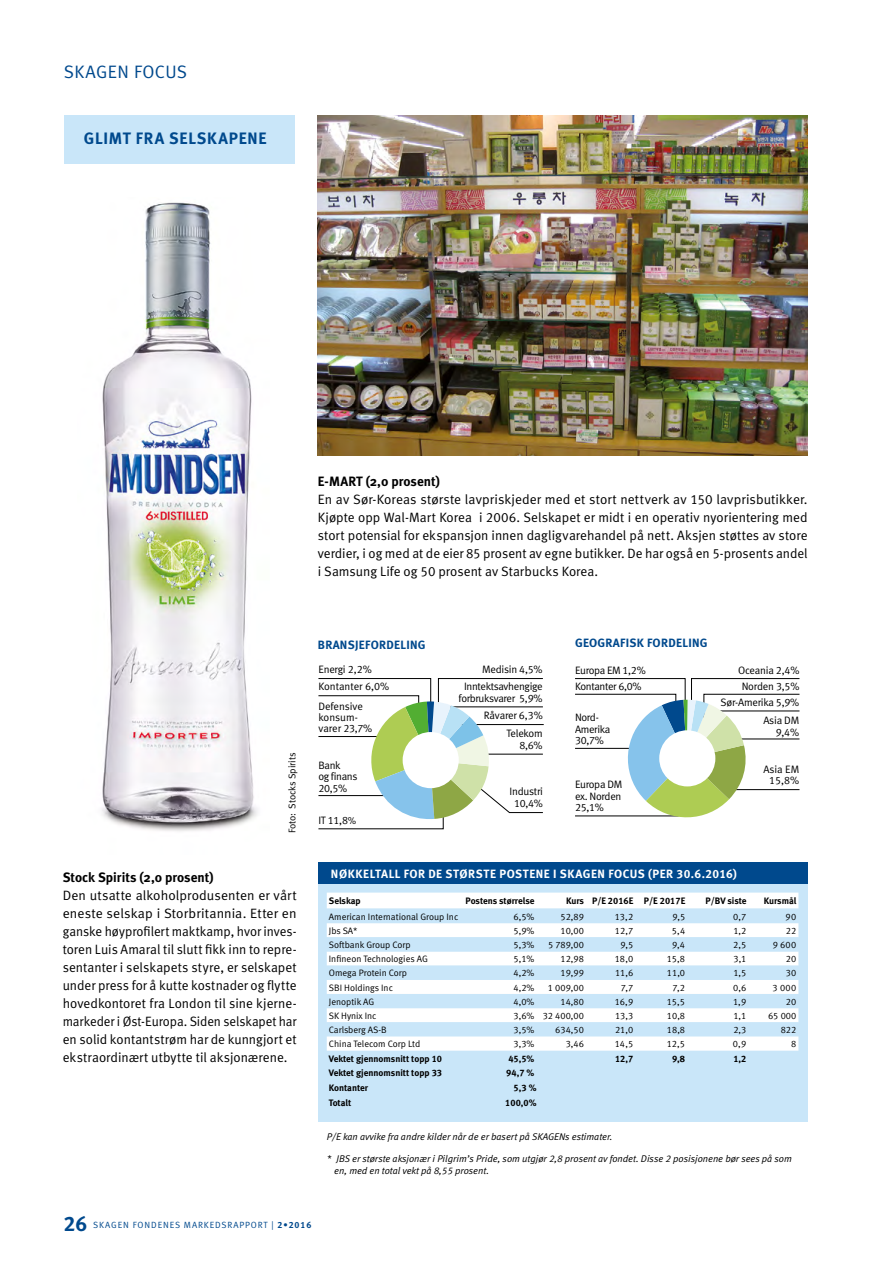
<style>
.page{position:relative;width:893px;height:1263px;background:#fff}
.page>*{position:absolute;margin:0;border:0;box-sizing:border-box;transform-origin:0 0}
.t1{font:21px "Meta Bold LF";color:#00498d}
.t2{font:18px "Meta Normal LF";letter-spacing:.02em;color:#00498d}
.t3{font:16.5px "Meta Bold LF";letter-spacing:.045em;color:#00498d}
.t4{font:13.5px/18px "Meta Normal LF";color:#000;text-align:justify}
.t5{font:700 13.5px "Meta";letter-spacing:.005em;color:#000}
.t6{font:12px "Meta Bold LF";letter-spacing:.045em;color:#fff}
.t7{font:12px "Meta Bold LF";letter-spacing:.025em;color:#00498d}
.t8{font:10.8px/11.6px "Meta Normal LF";letter-spacing:-.03em;color:#000;text-align:center}
.t9{font:10.8px/11.1px "Meta Normal LF";letter-spacing:-.005em;color:#000}
.t10{font:10.8px "Meta Normal LF";color:#000}
.t11{font:italic 9.75px/11.2px "Meta Normal LF";color:#000}
.t12{font:9.75px "Meta Normal LF";color:#000}
.t13{font:9.3px "Meta Normal LF";color:#000}
.t14{font:9.3px "Meta Bold LF";color:#000}
.t15{font:9px "Meta Normal LF";letter-spacing:.1em;color:#00498d}
.s1{font-size:9.9px}
.s2{font-family:"Meta Bold LF"}
</style>
<div class="page">
<div style="left:64px;top:115px;width:231px;height:49px;background:#c9e6f9"></div>
<img style="left:102px;top:202px;width:156px;height:629px">
<img style="left:318px;top:116px;width:490px;height:340px">
<svg style="left:318px;top:678px;width:226px;height:151px"></svg>
<div style="left:403px;top:732px;width:56px;height:56px;background:#fff;border-radius:50%"></div>
<svg style="left:575px;top:678px;width:225px;height:139px"></svg>
<div style="left:659px;top:730px;width:56px;height:56px;background:#fff;border-radius:50%"></div>
<div style="left:318px;top:862px;width:489px;height:259px;background:#c9e6f9"></div>
<div style="left:318px;top:862px;width:489px;height:21px;background:#00498d"></div>
<div style="left:327px;top:892px;width:471px;height:16px;background:#fff"></div>
<svg style="left:327px;top:908px;width:471px;height:114px"></svg>
<svg style="left:327px;top:1036px;width:471px;height:15px;background:#fbfdfe"></svg>
<h2 class="t2" style="left:64px;top:61px;width:125px">SKAGEN FOCUS</h2>
<p class="t3" style="left:84px;top:128px;width:184px">GLIMT FRA SELSKAPENE</p>
<p class="t5" style="left:318px;top:473px;width:124px">E-MART (2,0 prosent)</p>
<p class="t4" style="left:318px;top:490px;width:491px">En av Sør-Koreas største lavpriskjeder med et stort nettverk av 150 lavprisbutikker.<br>Kjøpte opp Wal-Mart Korea i 2006. Selskapet er midt i en operativ nyorientering med stort potensial for ekspansjon innen dagligvarehandel på nett. Aksjen støttes av store verdier, i og med at de eier 85 prosent av egne butikker. De har også en 5-prosents andel i Samsung Life og 50 prosent av Starbucks Korea.</p>
<p class="t12" style="left:286px;top:833px;width:82px;rotate:-90deg">Foto: Stocks Spirits</p>
<p class="t5" style="left:63px;top:869px;width:152px">Stock Spirits (2,0 prosent)</p>
<p class="t4" style="left:63px;top:886px;width:235px">Den utsatte alkoholprodusenten er vårt eneste selskap i Storbritannia. Etter en ganske høyprofilert maktkamp, hvor inves&shy;toren Luis Amaral til slutt fikk inn to repre&shy;sentanter i selskapets styre, er selskapet under press for å kutte kostnader og flytte hovedkontoret fra London til sine kjerne&shy;markeder i Øst-Europa. Siden selskapet har en solid kontantstrøm har de kunngjort et ekstraordinært utbytte til aksjonærene.</p>
<p class="t7" style="left:318px;top:637px;width:109px">BRANSJEFORDELING</p>
<p class="t7" style="left:575px;top:635px;width:134px">GEOGRAFISK FORDELING</p>
<p class="t8" style="left:459px;top:681px;width:86px">Inntektsavhengige forbruksvarer 5,9%</p>
<p class="t8" style="left:482px;top:663px;width:62px">Medisin 4,5%</p>
<p class="t8" style="left:318px;top:663px;width:55px">Energi 2,2%</p>
<p class="t8" style="left:575px;top:664px;width:72px">Europa EM 1,2%</p>
<p class="t8" style="left:575px;top:680px;width:68px">Kontanter 6,0%</p>
<p class="t10" style="left:318px;top:680px;width:72px">Kontanter 6,0%</p>
<p class="t9" style="left:318px;top:700px;width:55px">Defensive konsum&shy;varer 23,7%</p>
<p class="t8" style="left:484px;top:707px;width:60px;line-height:17.7px;text-align:right">Råvarer 6,3%<br>Telekom</p>
<p class="t8" style="left:519px;top:739px;width:25px">8,6%</p>
<p class="t8" style="left:318px;top:759px;width:40px;text-align:left">Bank<br>og finans<br>20,5%</p>
<p class="t8" style="left:575px;top:711px;width:37px;text-align:left">Nord-<br>Amerika<br>30,7%</p>
<p class="t8" style="left:575px;top:778px;width:49px;text-align:justify">Europa DM ex. Norden 25,1%</p>
<p class="t8" style="left:510px;top:786px;width:35px">Industri<br>10,4%</p>
<p class="t8" style="left:318px;top:814px;width:39px">IT 11,8<span class="s1">%</span></p>
<p class="t8" style="left:738px;top:664px;width:63px">Oceania 2,4%</p>
<p class="t8" style="left:742px;top:680px;width:59px">Norden 3,5%</p>
<p class="t8" style="left:721px;top:696px;width:80px">Sør-Amerika 5,9%</p>
<p class="t8" style="left:763px;top:714px;width:37px;text-align:right">Asia DM<br>9,4%</p>
<p class="t8" style="left:763px;top:763px;width:37px">Asia EM<br>15,8%</p>
<p class="t6" style="left:331px;top:866px;width:407px">NØKKELTALL FOR DE STØRSTE POSTENE I SKAGEN FOCUS (PER 30.6.2016)</p>
<p class="t14" style="left:329px;top:895px;width:33px">Selskap</p>
<p class="t14" style="left:466px;top:895px;width:70px">Postens størrelse</p>
<p class="t14" style="left:566px;top:895px;width:121px">Kurs P/E 2016E P/E 2017E</p>
<p class="t14" style="left:706px;top:895px;width:42px">P/BV siste</p>
<p class="t14" style="left:764px;top:895px;width:34px">Kursmål</p>
<p class="t13" style="left:329px;top:911px;width:131px">American International Group Inc</p>
<p class="t13" style="left:514px;top:911px;width:22px">6,5%</p>
<p class="t13" style="left:561px;top:911px;width:25px">52,89</p>
<p class="t13" style="left:615px;top:911px;width:20px">13,2</p>
<p class="t13" style="left:672px;top:911px;width:14px">9,5</p>
<p class="t13" style="left:733px;top:911px;width:15px">0,7</p>
<p class="t13" style="left:786px;top:911px;width:12px">90</p>
<p class="t13" style="left:329px;top:925px;width:30px">Jbs SA*</p>
<p class="t13" style="left:514px;top:925px;width:22px">5,9%</p>
<p class="t13" style="left:561px;top:925px;width:25px">10,00</p>
<p class="t13" style="left:615px;top:925px;width:20px">12,7</p>
<p class="t13" style="left:672px;top:925px;width:15px">5,4</p>
<p class="t13" style="left:733px;top:925px;width:15px">1,2</p>
<p class="t13" style="left:786px;top:925px;width:12px">22</p>
<p class="t13" style="left:329px;top:939px;width:83px">Softbank Group Corp</p>
<p class="t13" style="left:514px;top:939px;width:22px">5,3%</p>
<p class="t13" style="left:548px;top:939px;width:37px">5 789,00</p>
<p class="t13" style="left:620px;top:939px;width:14px">9,5</p>
<p class="t13" style="left:672px;top:939px;width:15px">9,4</p>
<p class="t13" style="left:733px;top:939px;width:15px">2,5</p>
<p class="t13" style="left:773px;top:939px;width:25px">9 600</p>
<p class="t13" style="left:329px;top:954px;width:101px">Infineon Technologies AG</p>
<p class="t13" style="left:514px;top:954px;width:22px">5,1%</p>
<p class="t13" style="left:560px;top:954px;width:25px">12,98</p>
<p class="t13" style="left:615px;top:954px;width:20px">18,0</p>
<p class="t13" style="left:667px;top:954px;width:20px">15,8</p>
<p class="t13" style="left:733px;top:954px;width:14px">3,1</p>
<p class="t13" style="left:786px;top:954px;width:12px">20</p>
<p class="t13" style="left:329px;top:968px;width:80px">Omega Protein Corp</p>
<p class="t13" style="left:514px;top:968px;width:22px">4,2%</p>
<p class="t13" style="left:560px;top:968px;width:25px">19,99</p>
<p class="t13" style="left:615px;top:968px;width:20px">11,6</p>
<p class="t13" style="left:667px;top:968px;width:20px">11,0</p>
<p class="t13" style="left:733px;top:968px;width:15px">1,5</p>
<p class="t13" style="left:786px;top:968px;width:12px">30</p>
<p class="t13" style="left:329px;top:982px;width:66px">SBI Holdings Inc</p>
<p class="t13" style="left:514px;top:982px;width:22px">4,2%</p>
<p class="t13" style="left:548px;top:982px;width:37px">1 009,00</p>
<p class="t13" style="left:621px;top:982px;width:14px">7,7</p>
<p class="t13" style="left:673px;top:982px;width:14px">7,2</p>
<p class="t13" style="left:733px;top:982px;width:15px">0,6</p>
<p class="t13" style="left:773px;top:982px;width:25px">3 000</p>
<p class="t13" style="left:329px;top:996px;width:47px">Jenoptik AG</p>
<p class="t13" style="left:514px;top:996px;width:22px">4,0%</p>
<p class="t13" style="left:560px;top:996px;width:25px">14,80</p>
<p class="t13" style="left:615px;top:996px;width:20px">16,9</p>
<p class="t13" style="left:667px;top:996px;width:20px">15,5</p>
<p class="t13" style="left:733px;top:996px;width:15px">1,9</p>
<p class="t13" style="left:786px;top:996px;width:12px">20</p>
<p class="t13" style="left:329px;top:1010px;width:49px">SK Hynix Inc</p>
<p class="t13" style="left:514px;top:1010px;width:72px">3,6% 32 400,00</p>
<p class="t13" style="left:615px;top:1010px;width:20px">13,3</p>
<p class="t13" style="left:667px;top:1010px;width:20px">10,8</p>
<p class="t13" style="left:733px;top:1010px;width:15px">1,1</p>
<p class="t13" style="left:768px;top:1010px;width:30px">65 000</p>
<p class="t13" style="left:329px;top:1024px;width:60px">Carlsberg AS-B</p>
<p class="t13" style="left:514px;top:1024px;width:22px">3,5%</p>
<p class="t13" style="left:555px;top:1024px;width:30px">634,50</p>
<p class="t13" style="left:615px;top:1024px;width:20px">21,0</p>
<p class="t13" style="left:667px;top:1024px;width:20px">18,8</p>
<p class="t13" style="left:733px;top:1024px;width:15px">2,3</p>
<p class="t13" style="left:781px;top:1024px;width:17px">822</p>
<p class="t13" style="left:329px;top:1039px;width:93px">China Telecom Corp Ltd</p>
<p class="t13" style="left:514px;top:1039px;width:22px">3,3%</p>
<p class="t13" style="left:566px;top:1039px;width:20px">3,46</p>
<p class="t13" style="left:615px;top:1039px;width:20px">14,5</p>
<p class="t13" style="left:667px;top:1039px;width:20px">12,5</p>
<p class="t13" style="left:733px;top:1039px;width:15px">0,9</p>
<p class="t13" style="left:791px;top:1039px;width:7px">8</p>
<p class="t14" style="left:329px;top:1053px;width:115px">Vektet gjennomsnitt topp 10</p>
<p class="t14" style="left:508px;top:1053px;width:28px">45,5%</p>
<p class="t14" style="left:615px;top:1053px;width:20px">12,7</p>
<p class="t14" style="left:672px;top:1053px;width:15px">9,8</p>
<p class="t14" style="left:733px;top:1053px;width:15px">1,2</p>
<p class="t14" style="left:329px;top:1067px;width:115px">Vektet gjennomsnitt topp 33</p>
<p class="t14" style="left:506px;top:1067px;width:30px">94,7 %</p>
<p class="t14" style="left:329px;top:1082px;width:41px">Kontanter</p>
<p class="t14" style="left:514px;top:1082px;width:24px">5,3 %</p>
<p class="t14" style="left:329px;top:1097px;width:24px">Totalt</p>
<p class="t14" style="left:505px;top:1097px;width:33px">100,0%</p>
<p class="t11" style="left:327px;top:1130px;width:287px">P/E kan avvike fra andre kilder når de er basert på SKAGENs estimater.</p>
<p class="t11" style="left:334px;top:1153px;width:459px;text-indent:-7px">* JBS er største aksjonær i Pilgrim’s Pride, som utgjør 2,8 prosent av fondet. Disse 2 posisjonene bør sees på som en, med en total vekt på 8,55 prosent.</p>
<h1 class="t1" style="left:64px;top:1210px;width:25px">26</h1>
<p class="t15" style="left:93px;top:1220px;width:220px">SKAGEN FONDENES MARKEDSRAPPORT | <span class="s2">2•2016</span></p>
</div>
